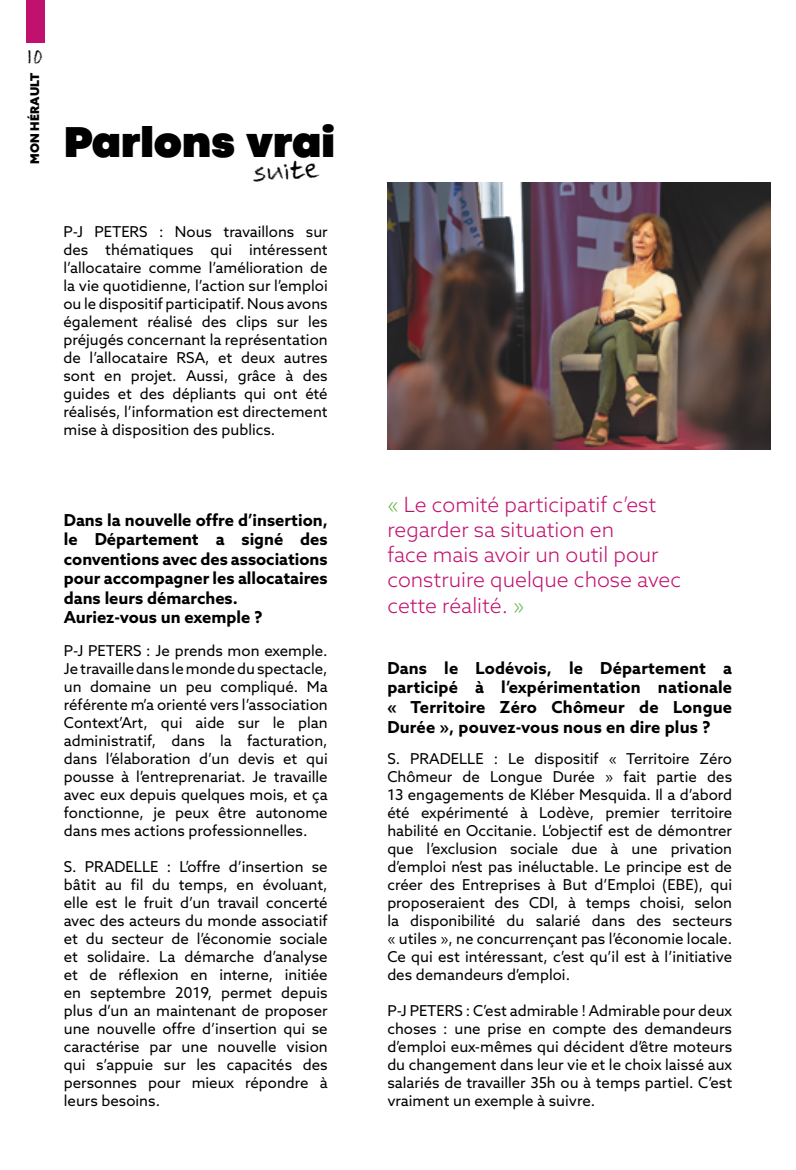
<style>
.page{position:relative;width:796px;height:1170px;background:#fff}
.page>*{position:absolute;margin:0;border:0;box-sizing:border-box;transform-origin:0 0}
.t1{font:900 45px "Codec Pro";color:#000}
.t2{font:30px "Frank Reaction";color:#000}
.t3{font:300 21px/25.2px "Azo Sans";color:#c0116f}
.t4{font:19.5px "Frank Reaction";color:#000}
.t5{font:700 16.5px/19.5px "Azo Sans";color:#000}
.t6{font:15px/18px "Azo Sans";color:#000;text-align:justify}
.t7{font:900 12px "Azo Sans";color:#000}
.s1{color:#5bb132}
.s2{color:#5ab033}
</style>
<div class="page">
<img style="left:387px;top:182px;width:383px;height:267px">
<div style="left:26px;top:0;width:18px;height:43px;background:#c0116f"></div>
<h3 class="t4" style="left:27px;top:44px;width:18px">10</h3>
<p class="t7" style="left:27px;top:164px;width:92px;rotate:-90deg">MON HÉRAULT</p>
<h1 class="t1" style="left:64px;top:115px;width:272px">Parlons vrai</h1>
<h2 class="t2" style="left:250px;top:152px;width:69px;rotate:-4deg">suite</h2>
<p class="t6" style="left:63px;top:222px;width:265px">P-J PETERS : Nous travaillons sur des thématiques qui intéressent l’allocataire comme l’amélioration de la vie quotidienne, l’action sur l’emploi ou le dispositif participatif. Nous avons également réalisé des clips sur les préjugés concernant la représentation de l’allocataire RSA, et deux autres sont en projet. Aussi, grâce à des guides et des dépliants qui ont été réalisés, l’information est directement mise à disposition des publics.</p>
<p class="t5" style="left:64px;top:509px;width:265px">Dans la nouvelle offre d’insertion, le Département a signé des conventions avec des associations pour accompagner les allocataires dans leurs démarches.<br>Auriez-vous un exemple ?</p>
<p class="t6" style="left:64px;top:641px;width:265px">P-J PETERS : Je prends mon exemple.<br>Je travaille dans le monde du spectacle, un domaine un peu compliqué. Ma référente m’a orienté vers l’association Context’Art, qui aide sur le plan administratif, dans la facturation, dans l’élaboration d’un devis et qui pousse à l’entreprenariat. Je travaille avec eux depuis quelques mois, et ça fonctionne, je peux être autonome dans mes actions professionnelles.</p>
<p class="t6" style="left:64px;top:857px;width:265px">S. PRADELLE : L’offre d’insertion se bâtit au fil du temps, en évoluant, elle est le fruit d’un travail concerté avec des acteurs du monde associatif et du secteur de l’économie sociale et solidaire. La démarche d’analyse et de réflexion en interne, initiée en septembre 2019, permet depuis plus d’un an maintenant de proposer une nouvelle offre d’insertion qui se caractérise par une nouvelle vision qui s’appuie sur les capacités des personnes pour mieux répondre à leurs besoins.</p>
<h3 class="t3" style="left:387px;top:491px;width:295px"><span class="s1">«</span> Le comité participatif c’est regarder sa situation en<br>face mais avoir un outil pour construire quelque chose avec cette réalité. <span class="s2">»</span></h3>
<p class="t5" style="left:387px;top:658px;width:346px;text-align:justify">Dans le Lodévois, le Département a participé à l’expérimentation nationale « Territoire Zéro Chômeur de Longue Durée », pouvez‑vous nous en dire plus ?</p>
<p class="t6" style="left:387px;top:749px;width:346px">S. PRADELLE : Le dispositif « Territoire Zéro Chômeur de Longue Durée » fait partie des 13 engagements de Kléber Mesquida. Il a d’abord été expérimenté à Lodève, premier territoire habilité en Occitanie. L’objectif est de démontrer que l’exclusion sociale due à une privation d’emploi n’est pas inéluctable. Le principe est de créer des Entreprises à But d’Emploi (EBE), qui proposeraient des CDI, à temps choisi, selon la disponibilité du salarié dans des secteurs « utiles », ne concurrençant pas l’économie locale.<br>Ce qui est intéressant, c’est qu’il est à l’initiative des demandeurs d’emploi.</p>
<p class="t6" style="left:387px;top:1001px;width:346px">P-J PETERS : C’est admirable ! Admirable pour deux choses : une prise en compte des demandeurs d’emploi eux-mêmes qui décident d’être moteurs du changement dans leur vie et le choix laissé aux salariés de travailler 35h ou à temps partiel. C’est vraiment un exemple à suivre.</p>
</div>
